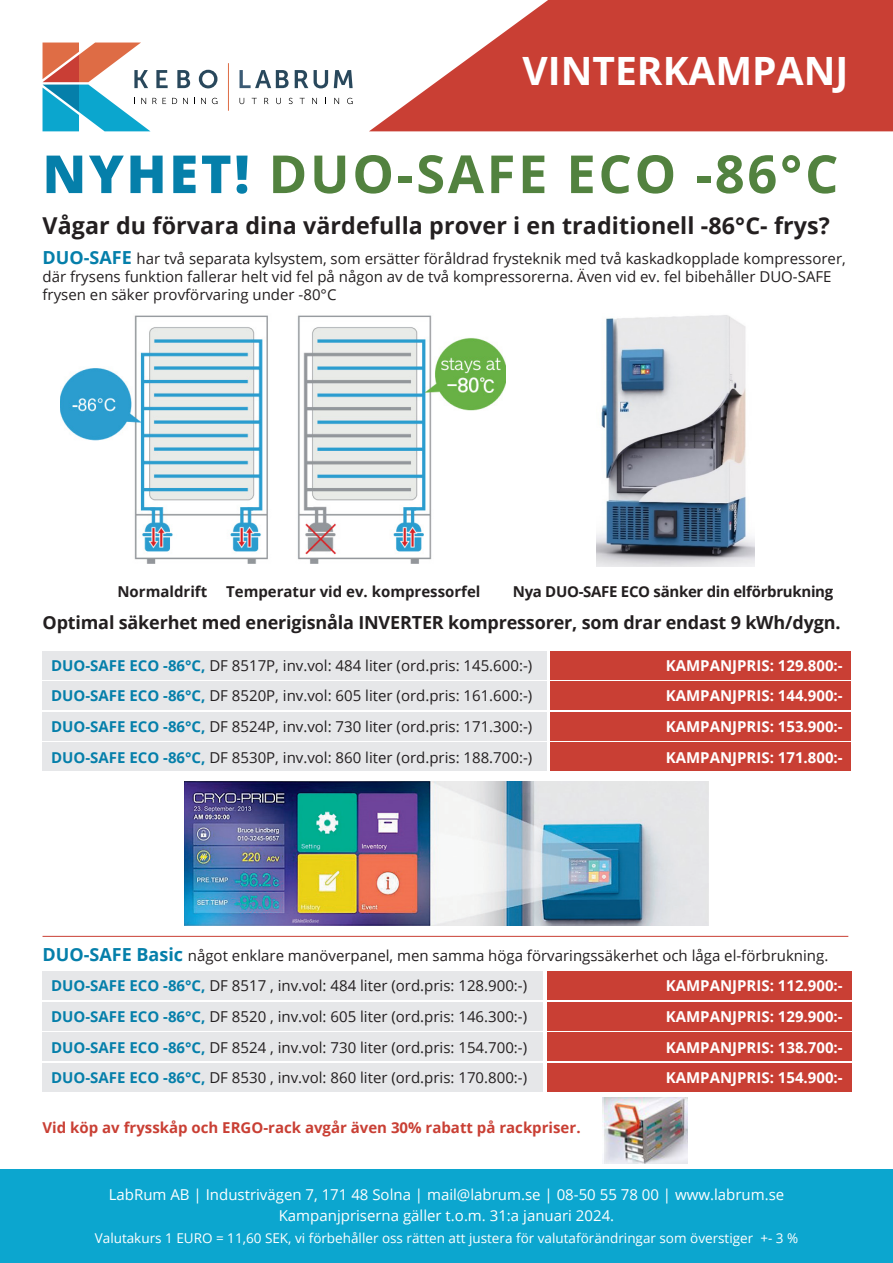
<style>
.page{position:relative;width:893px;height:1263px;background:#fff}
.page>*{position:absolute;margin:0;border:0;box-sizing:border-box;transform-origin:0 0}
.t1{font:700 52.5px "Open Sans";letter-spacing:.05em;color:#52823f}
.t2{font:700 39px "Open Sans";color:#fff}
.t3{font:700 23.25px "Open Sans";letter-spacing:.005em;color:#231f20}
.t4{font:700 18px "Open Sans";letter-spacing:-.01em;color:#231f20}
.t5{font:15px/18px "Open Sans";color:#231f20}
.t6{font:700 15px "Open Sans";color:#fff}
.t7{font:15px "Open Sans";color:#fff}
.t8{font:700 15px "Open Sans";color:#c93f34}
.t9{font:700 15px "Open Sans";color:#231f20}
.t10{font:700 15px "Open Sans";letter-spacing:-.02em;color:#231f20}
.t11{font:13.5px "Open Sans";color:#fff}
.s1{font-weight:800;color:#057faa}
.s2{font-weight:700;font-size:18px;color:#057faa}
.s3{font-weight:700;color:#057faa}
</style>
<div class="page">
<svg style="left:369px;top:0;width:524px;height:131px;fill:#c93f34"></svg>
<hr style="left:228px;top:63px;width:1px;height:48px;background:#de6c45">
<svg style="left:43px;top:43px;width:174px;height:88px"></svg>
<svg style="left:240px;top:70px;width:49px;height:18px"></svg>
<svg style="left:295px;top:70px;width:13px;height:18px"></svg>
<svg style="left:314px;top:70px;width:14px;height:18px"></svg>
<svg style="left:334px;top:70px;width:19px;height:18px"></svg>
<svg style="left:240px;top:98px;width:4px;height:6px"></svg>
<svg style="left:252px;top:98px;width:5px;height:6px"></svg>
<svg style="left:264px;top:98px;width:4px;height:6px"></svg>
<svg style="left:276px;top:98px;width:5px;height:6px"></svg>
<svg style="left:289px;top:98px;width:4px;height:6px"></svg>
<svg style="left:300px;top:98px;width:5px;height:6px"></svg>
<svg style="left:312px;top:98px;width:5px;height:6px"></svg>
<svg style="left:334px;top:98px;width:5px;height:6px"></svg>
<svg style="left:347px;top:98px;width:6px;height:6px"></svg>
<div style="left:0;top:1170px;width:893px;height:93px;background:#0ca6cf"></div>
<img style="left:60px;top:315px;width:445px;height:249px">
<div style="left:43px;top:971px;width:500px;height:29px;background:#e6e7e9"></div>
<div style="left:43px;top:1002px;width:500px;height:28px;background:#e6e7e9"></div>
<div style="left:43px;top:1033px;width:500px;height:28px;background:#e6e7e9"></div>
<div style="left:43px;top:1063px;width:500px;height:29px;background:#e6e7e9"></div>
<img style="left:184px;top:782px;width:524px;height:144px">
<img style="left:596px;top:315px;width:158px;height:252px">
<hr style="left:43px;top:936px;width:805px;height:1px;background:#c93f34">
<div style="left:550px;top:651px;width:301px;height:28px;background:#c93f34"></div>
<div style="left:547px;top:971px;width:304px;height:29px;background:#c93f34"></div>
<div style="left:43px;top:651px;width:504px;height:28px;background:#e6e7e9"></div>
<div style="left:550px;top:681px;width:301px;height:29px;background:#c93f34"></div>
<div style="left:547px;top:1002px;width:304px;height:28px;background:#c93f34"></div>
<div style="left:43px;top:681px;width:504px;height:29px;background:#e6e7e9"></div>
<div style="left:550px;top:712px;width:301px;height:28px;background:#c93f34"></div>
<div style="left:547px;top:1033px;width:304px;height:28px;background:#c93f34"></div>
<div style="left:43px;top:712px;width:504px;height:28px;background:#e6e7e9"></div>
<div style="left:550px;top:743px;width:301px;height:28px;background:#c93f34"></div>
<div style="left:547px;top:1063px;width:304px;height:29px;background:#c93f34"></div>
<div style="left:43px;top:743px;width:504px;height:28px;background:#e6e7e9"></div>
<img style="left:602px;top:1098px;width:85px;height:66px">
<p class="t2" style="left:523px;top:43px;width:327px">VINTERKAMPANJ</p>
<p class="t1" style="left:43px;top:137px;width:797px"><span class="s1">NYHET!</span> DUO-SAFE ECO -86°C</p>
<p class="t3" style="left:43px;top:209px;width:789px">Vågar du förvara dina värdefulla prover i en traditionell -86°C- frys?</p>
<p class="t5" style="left:43px;top:249px;width:805px"><span class="s2">DUO-SAFE</span> har två separata kylsystem, som ersätter föråldrad frysteknik med två kaskadkopplade kompressorer, där frysens funktion fallerar helt vid fel på någon av de två kompressorerna. Även vid ev. fel bibehåller DUO-SAFE frysen en säker provförvaring under -80°C</p>
<p class="t9" style="left:117px;top:581px;width:91px">Normaldrift</p>
<p class="t9" style="left:226px;top:581px;width:256px">Temperatur vid ev. kompressorfel</p>
<p class="t10" style="left:513px;top:581px;width:322px">Nya DUO-SAFE ECO sänker din elförbrukning</p>
<p class="t4" style="left:43px;top:610px;width:799px">Optimal säkerhet med enerigisnåla INVERTER kompressorer, som drar endast 9 kWh/dygn.</p>
<p class="t5" style="left:51px;top:656px;width:483px"><span class="s3">DUO-SAFE ECO -86°C,</span> DF 8517P, inv.vol: 484 liter (ord.pris: 145.600:-)</p>
<p class="t6" style="left:666px;top:655px;width:178px">KAMPANJPRIS: 129.800:-</p>
<p class="t5" style="left:51px;top:686px;width:483px"><span class="s3">DUO-SAFE ECO -86°C,</span> DF 8520P, inv.vol: 605 liter (ord.pris: 161.600:-)</p>
<p class="t6" style="left:666px;top:685px;width:178px">KAMPANJPRIS: 144.900:-</p>
<p class="t5" style="left:51px;top:717px;width:483px"><span class="s3">DUO-SAFE ECO -86°C,</span> DF 8524P, inv.vol: 730 liter (ord.pris: 171.300:-)</p>
<p class="t6" style="left:666px;top:716px;width:178px">KAMPANJPRIS: 153.900:-</p>
<p class="t5" style="left:51px;top:748px;width:483px"><span class="s3">DUO-SAFE ECO -86°C,</span> DF 8530P, inv.vol: 860 liter (ord.pris: 188.700:-)</p>
<p class="t6" style="left:666px;top:746px;width:178px">KAMPANJPRIS: 171.800:-</p>
<p class="t5" style="left:43px;top:946px;width:787px"><span class="s2">DUO-SAFE Basic</span> något enklare manöverpanel, men samma höga förvaringssäkerhet och låga el-förbrukning.</p>
<p class="t5" style="left:51px;top:977px;width:478px"><span class="s3">DUO-SAFE ECO -86°C,</span> DF 8517 , inv.vol: 484 liter (ord.pris: 128.900:-)</p>
<p class="t5" style="left:51px;top:1007px;width:478px"><span class="s3">DUO-SAFE ECO -86°C,</span> DF 8520 , inv.vol: 605 liter (ord.pris: 146.300:-)</p>
<p class="t5" style="left:51px;top:1038px;width:478px"><span class="s3">DUO-SAFE ECO -86°C,</span> DF 8524 , inv.vol: 730 liter (ord.pris: 154.700:-)</p>
<p class="t5" style="left:51px;top:1068px;width:478px"><span class="s3">DUO-SAFE ECO -86°C,</span> DF 8530 , inv.vol: 860 liter (ord.pris: 170.800:-)</p>
<p class="t8" style="left:43px;top:1116px;width:540px">Vid köp av frysskåp och ERGO-rack avgår även 30% rabatt på rackpriser.</p>
<p class="t6" style="left:666px;top:975px;width:178px">KAMPANJPRIS: 112.900:-</p>
<p class="t6" style="left:666px;top:1006px;width:178px">KAMPANJPRIS: 129.900:-</p>
<p class="t6" style="left:666px;top:1037px;width:178px">KAMPANJPRIS: 138.700:-</p>
<p class="t6" style="left:666px;top:1067px;width:178px">KAMPANJPRIS: 154.900:-</p>
<p class="t7" style="left:109px;top:1184px;width:677px">LabRum AB | Industrivägen 7, 171 48 Solna | mail@labrum.se | 08-50 55 78 00 | www.labrum.se</p>
<p class="t7" style="left:279px;top:1205px;width:337px">Kampanjpriserna gäller t.o.m. 31:a januari 2024.</p>
<p class="t11" style="left:95px;top:1229px;width:705px">Valutakurs 1 EURO = 11,60 SEK, vi förbehåller oss rätten att justera för valutaförändringar som överstiger +- 3 %</p>
</div>
